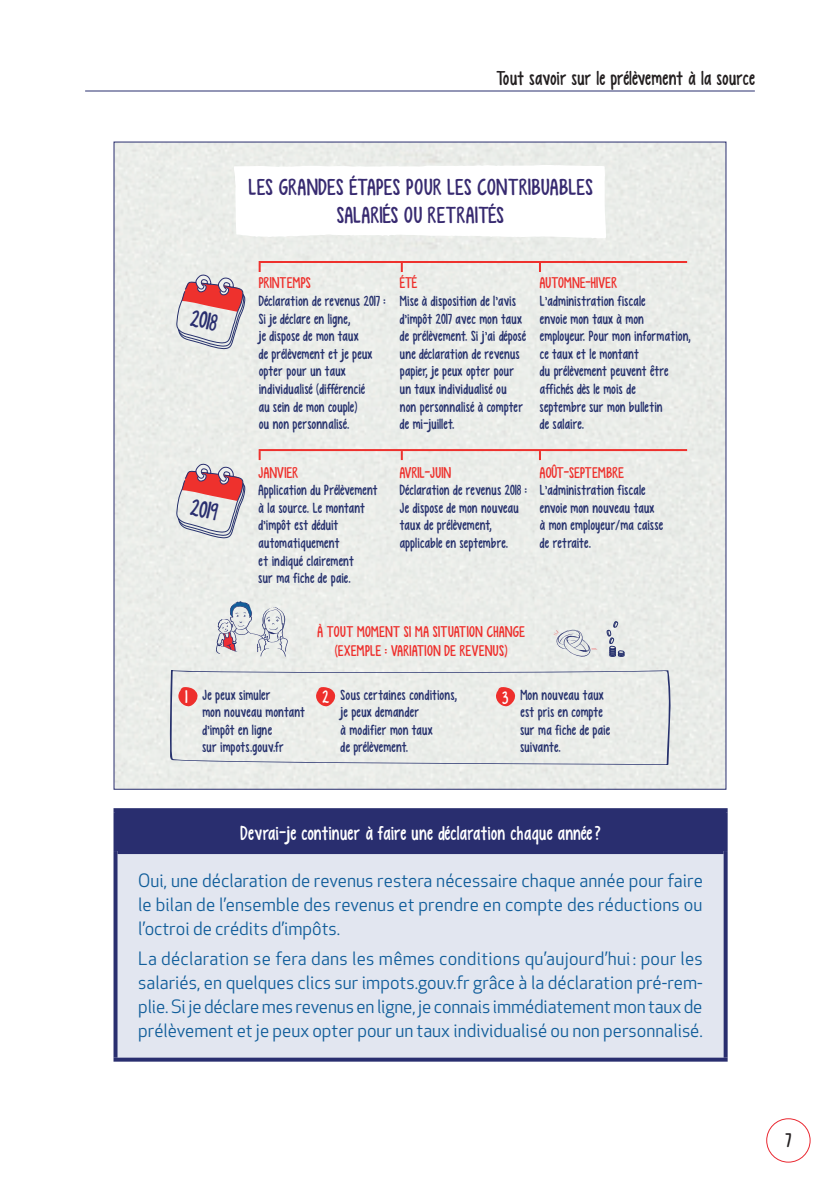
<style>
.page{position:relative;width:840px;height:1191px;background:#fff}
.page>*{position:absolute;margin:0;border:0;box-sizing:border-box;transform-origin:0 0}
.t1{font:24.2px "KG Empireof Dirt";color:#292e6f}
.t2{font:23.2px/27.8px "KG Empireof Dirt";letter-spacing:.025em;color:#372a70;text-align:center}
.t3{font:20px "KG Empireof Dirt";letter-spacing:.015em;color:#fff}
.t4{font:20px "KG Empireof Dirt";letter-spacing:.015em;color:#231f20}
.t5{font:18px/24px "Apex New";color:#105d9a;text-align:justify}
.t6{font:15.6px/18.6px "KG Empireof Dirt";letter-spacing:.03em;color:#ee2f2c;text-align:center}
.t7{font:15.6px "KG Empireof Dirt";letter-spacing:.015em;color:#ee312d}
.t8{font:15.6px "KG Empireof Dirt";letter-spacing:-.01em;color:#ee312d}
.t9{font:14.6px/17.6px "KG Empireof Dirt";letter-spacing:.015em;color:#26316d}
.s1{font-size:18.2px;color:#fff}
</style>
<div class="page">
<hr style="left:85px;top:90px;width:669px;height:1px;background:#292e6f">
<div style="left:765px;top:1118px;width:45px;height:44px;border:1px solid #ea2932;border-radius:50%"></div>
<div style="left:115px;top:143px;width:609px;height:644px;background:#eaede9"></div>
<svg style="left:176px;top:273px;width:70px;height:77px;background:#d7b5b8"></svg>
<svg style="left:176px;top:462px;width:70px;height:77px;background:#d7b5b8"></svg>
<svg style="left:169px;top:670px;width:503px;height:95px;background:#e6e5e3"></svg>
<svg style="left:216px;top:601px;width:72px;height:64px;background:#d4d4d8"></svg>
<svg style="left:553px;top:628px;width:44px;height:30px"></svg>
<svg style="left:606px;top:621px;width:19px;height:36px"></svg>
<svg style="left:234px;top:165px;width:371px;height:73px"></svg>
<hr style="left:258px;top:261px;width:428px;height:2px;background:#ee312d">
<svg style="left:258px;top:263px;width:2px;height:9px"></svg>
<svg style="left:400px;top:263px;width:2px;height:9px"></svg>
<svg style="left:538px;top:263px;width:2px;height:9px"></svg>
<hr style="left:258px;top:449px;width:428px;height:2px;background:#ee312d">
<svg style="left:258px;top:451px;width:2px;height:9px"></svg>
<svg style="left:400px;top:451px;width:2px;height:9px"></svg>
<svg style="left:538px;top:451px;width:2px;height:9px"></svg>
<div style="left:115px;top:810px;width:610px;height:41px;background:#292e6f"></div>
<div style="left:115px;top:851px;width:610px;height:208px;background:#e2e6f0"></div>
<svg style="left:113px;top:812px;width:2px;height:39px"></svg>
<svg style="left:113px;top:808px;width:614px;height:4px;fill:#292e6f"></svg>
<hr style="left:723px;top:812px;width:4px;height:39px;background:#292e6f">
<svg style="left:113px;top:851px;width:4px;height:206px"></svg>
<div style="left:117px;top:848px;width:606px;height:6px;background:#292e6f"></div>
<svg style="left:723px;top:851px;width:4px;height:206px"></svg>
<svg style="left:113px;top:1057px;width:614px;height:4px;background:#474b83"></svg>
<h3 class="t4" style="left:496px;top:67px;width:260px">Tout savoir sur le prélèvement à la source</h3>
<h1 class="t1" style="left:194px;top:304px;width:28px;rotate:12deg">2018</h1>
<h1 class="t1" style="left:194px;top:493px;width:28px;rotate:12deg">2019</h1>
<h2 class="t2" style="left:248px;top:173px;width:346px">LES GRANDES ÉTAPES POUR LES CONTRIBUABLES<br>SALARIÉS OU RETRAITÉS</h2>
<p class="t7" style="left:259px;top:274px;width:54px">PRINTEMPS</p>
<p class="t9" style="left:259px;top:292px;width:128px">Déclaration de revenus 2017 :<br>Si je déclare en ligne,<br>je dispose de mon taux<br>de prélèvement et je peux opter pour un taux individualisé (différencié<br>au sein de mon couple)<br>ou non personnalisé.</p>
<p class="t7" style="left:258px;top:463px;width:41px">JANVIER</p>
<p class="t9" style="left:258px;top:481px;width:120px">Application du Prélèvement à la source. Le montant d’impôt est déduit automatiquement<br>et indiqué clairement<br>sur ma fiche de paie.</p>
<p class="t7" style="left:399px;top:274px;width:19px">ÉTÉ</p>
<p class="t9" style="left:399px;top:292px;width:127px">Mise à disposition de l’avis d’impôt 2017 avec mon taux de prélèvement. Si j’ai déposé une déclaration de revenus papier, je peux opter pour un taux individualisé ou non personnalisé à compter de mi-juillet.</p>
<p class="t8" style="left:399px;top:463px;width:53px">AVRIL-JUIN</p>
<p class="t9" style="left:399px;top:481px;width:129px">Déclaration de revenus 2018 :<br>Je dispose de mon nouveau taux de prélèvement, applicable en septembre.</p>
<p class="t7" style="left:539px;top:274px;width:79px">AUTOMNE-HIVER</p>
<p class="t9" style="left:539px;top:292px;width:152px">L’administration fiscale<br>envoie mon taux à mon employeur. Pour mon information, ce taux et le montant<br>du prélèvement peuvent être affichés dès le mois de<br>septembre sur mon bulletin<br>de salaire.</p>
<p class="t7" style="left:539px;top:463px;width:85px">AOÛT-SEPTEMBRE</p>
<p class="t9" style="left:539px;top:481px;width:125px">L’administration fiscale envoie mon nouveau taux à mon employeur/ma caisse de retraite.</p>
<p class="t6" style="left:317px;top:622px;width:208px">À TOUT MOMENT SI MA SITUATION CHANGE (EXEMPLE : VARIATION DE REVENUS)</p>
<p class="t9" style="left:202px;top:686px;width:104px;text-indent:-17px"><span class="s1">1</span> Je peux simuler<br>mon nouveau montant d’impôt en ligne<br>sur impots.gouv.fr</p>
<p class="t9" style="left:340px;top:686px;width:118px;text-indent:-18px"><span class="s1">2</span> Sous certaines conditions, je peux demander<br>à modifier mon taux<br>de prélèvement.</p>
<p class="t9" style="left:520px;top:686px;width:91px;text-indent:-18px"><span class="s1">3</span> Mon nouveau taux est pris en compte sur ma fiche de paie suivante.</p>
<h3 class="t3" style="left:240px;top:821px;width:361px">Devrai-je continuer à faire une déclaration chaque année?</h3>
<p class="t5" style="left:138px;top:868px;width:566px">Oui, une déclaration de revenus restera nécessaire chaque année pour faire le bilan de l’ensemble des revenus et prendre en compte des réductions ou l’octroi de crédits d’impôts.</p>
<p class="t5" style="left:138px;top:946px;width:566px">La déclaration se fera dans les mêmes conditions qu’aujourd’hui : pour les salariés, en quelques clics sur impots.gouv.fr grâce à la déclaration pré-rem&shy;plie. Si je déclare mes revenus en ligne, je connais immédiatement mon taux de prélèvement et je peux opter pour un taux individualisé ou non personnalisé.</p>
<h3 class="t4" style="left:785px;top:1128px;width:7px">7</h3>
</div>
